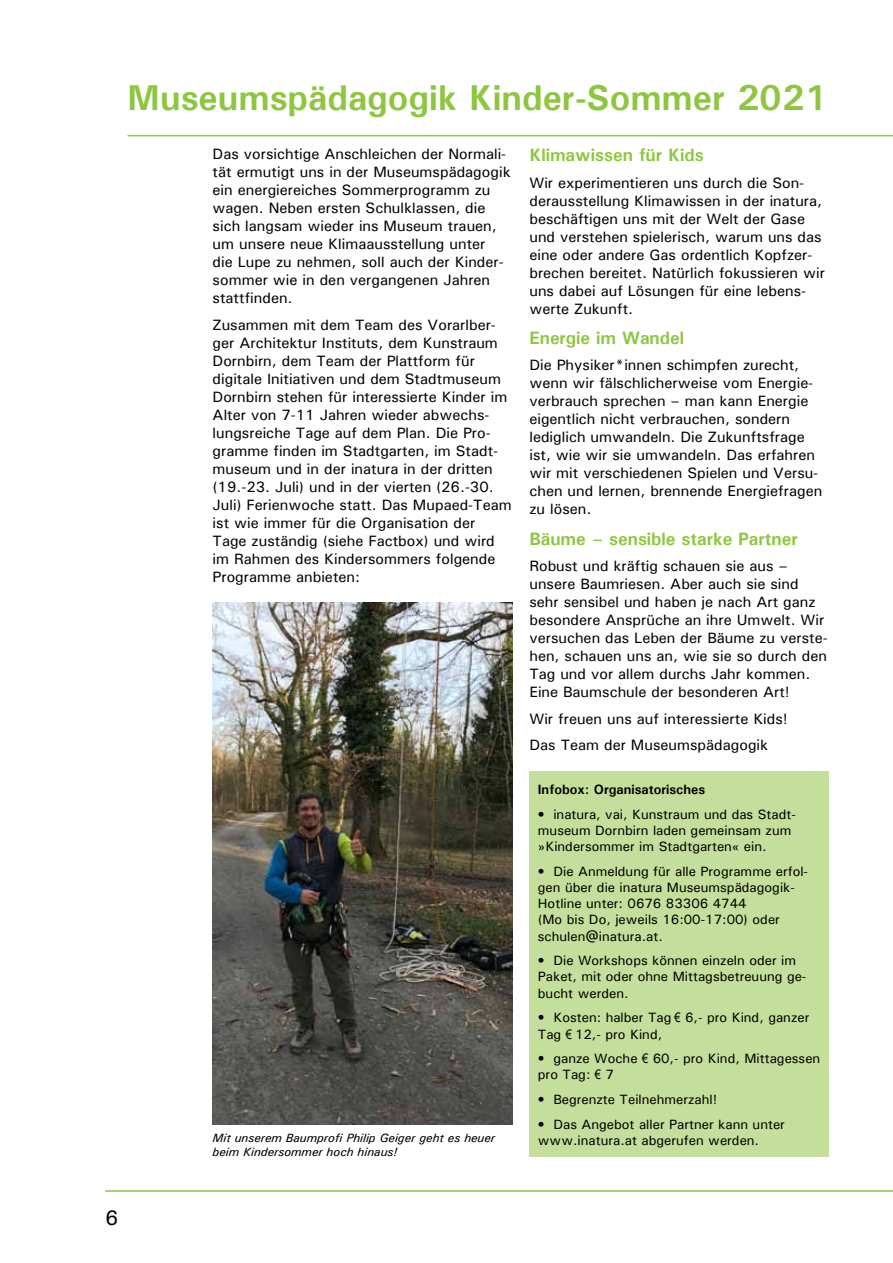
<style>
.page{position:relative;width:893px;height:1263px;background:#fff}
.page>*{position:absolute;margin:0;border:0;box-sizing:border-box;transform-origin:0 0}
.t1{font:700 36px "Univers";color:#8dc63f}
.t2{font:500 21px "Univers";color:#000}
.t3{font:700 18px "Univers";color:#8dc63f}
.t4{font:500 15px/18px "Univers";color:#000}
.t5{font:500 13.5px/16.2px "Univers";color:#000}
.t6{font:700 13.5px "Univers";color:#000}
.t7{font:italic 500 12px "Univers";color:#000}
.s1{font-family:"Arial Narrow";font-weight:400}
</style>
<div class="page">
<hr style="left:128px;top:135px;width:765px;height:1px;background:#8dc63f">
<hr style="left:105px;top:1190px;width:788px;height:2px;background:#8dc63f">
<div style="left:529px;top:771px;width:300px;height:386px;background:#c4df9b"></div>
<img style="left:213px;top:603px;width:299px;height:522px">
<h1 class="t1" style="left:128px;top:75px;width:701px">Museumspädagogik Kinder-Sommer 2021</h1>
<p class="t4" style="left:213px;top:145px;width:300px">Das vorsichtige Anschleichen der Normali&shy;tät ermutigt uns in der Museumspädagogik ein energiereiches Sommerprogramm zu wagen. Neben ersten Schulklassen, die sich langsam wieder ins Museum trauen, um unsere neue Klimaausstellung unter<br>die Lupe zu nehmen, soll auch der Kinder&shy;sommer wie in den vergangenen Jahren stattfinden.</p>
<p class="t4" style="left:213px;top:315px;width:301px">Zusammen mit dem Team des Vorarlber&shy;ger Architektur Instituts, dem Kunstraum Dornbirn, dem Team der Plattform für digitale Initiativen und dem Stadtmuseum Dornbirn stehen für interessierte Kinder im Alter von 7-11 Jahren wieder abwechs&shy;lungsreiche Tage auf dem Plan. Die Pro&shy;gramme finden im Stadtgarten, im Stadt&shy;museum und in der inatura in der dritten (19.-23. Juli) und in der vierten (26.-30.<br>Juli) Ferienwoche statt. Das Mupaed-Team ist wie immer für die Organisation der Tage zuständig (siehe Factbox) und wird im Rahmen des Kindersommers folgende Programme anbieten:</p>
<p class="t3" style="left:529px;top:144px;width:176px">Klimawissen für Kids</p>
<p class="t4" style="left:529px;top:173px;width:297px">Wir experimentieren uns durch die Son&shy;derausstellung Klimawissen in der inatura, beschäftigen uns mit der Welt der Gase und verstehen spielerisch, warum uns das eine oder andere Gas ordentlich Kopfzer&shy;brechen bereitet. Natürlich fokussieren wir uns dabei auf Lösungen für eine lebens&shy;werte Zukunft.</p>
<p class="t3" style="left:529px;top:326px;width:156px">Energie im Wandel</p>
<p class="t4" style="left:529px;top:356px;width:294px">Die Physiker*innen schimpfen zurecht, wenn wir fälschlicherweise vom Energie&shy;verbrauch sprechen – man kann Energie eigentlich nicht verbrauchen, sondern lediglich umwandeln. Die Zukunftsfrage ist, wie wir sie umwandeln. Das erfahren wir mit verschiedenen Spielen und Versu&shy;chen und lernen, brennende Energiefragen zu lösen.</p>
<p class="t3" style="left:529px;top:527px;width:270px">Bäume – sensible starke Partner</p>
<p class="t4" style="left:529px;top:556px;width:300px">Robust und kräftig schauen sie aus – unsere Baumriesen. Aber auch sie sind sehr sensibel und haben je nach Art ganz besondere Ansprüche an ihre Umwelt. Wir versuchen das Leben der Bäume zu verste&shy;hen, schauen uns an, wie sie so durch den Tag und vor allem durchs Jahr kommen.<br>Eine Baumschule der besonderen Art!</p>
<p class="t4" style="left:529px;top:705px;width:260px;line-height:26.5px">Wir freuen uns auf interessierte Kids!<br>Das Team der Museumspädagogik</p>
<p class="t6" style="left:538px;top:781px;width:169px">Infobox: Organisatorisches</p>
<p class="t5" style="left:538px;top:805px;width:259px">• inatura, vai, Kunstraum und das Stadt&shy;museum Dornbirn laden gemeinsam zum »Kindersommer im Stadtgarten« ein.</p>
<p class="t5" style="left:538px;top:863px;width:272px">• Die Anmeldung für alle Programme erfol&shy;gen über die inatura Museumspädagogik-Hotline unter: 0676 83306 4744<br>(Mo bis Do, jeweils 16:00-17:00) oder schulen@inatura.at.</p>
<p class="t5" style="left:538px;top:952px;width:270px">• Die Workshops können einzeln oder im<br>Paket, mit oder ohne Mittagsbetreuung ge&shy;bucht werden.</p>
<p class="t5" style="left:538px;top:1009px;width:273px">• Kosten: halber Tag <span class="s1">€</span> 6,- pro Kind, ganzer<br>Tag <span class="s1">€</span> 12,- pro Kind,</p>
<p class="t5" style="left:538px;top:1050px;width:284px">• ganze Woche <span class="s1">€</span> 60,- pro Kind, Mittagessen pro Tag: <span class="s1">€</span> 7</p>
<p class="t5" style="left:538px;top:1091px;width:181px">• Begrenzte Teilnehmerzahl!</p>
<p class="t5" style="left:538px;top:1116px;width:249px">• Das Angebot aller Partner kann unter</p>
<p class="t7" style="left:213px;top:1129px;width:284px">Mit unserem Baumprofi Philip Geiger geht es heuer</p>
<p class="t5" style="left:538px;top:1132px;width:223px">www.inatura.at abgerufen werden.</p>
<p class="t7" style="left:213px;top:1144px;width:186px">beim Kindersommer hoch hinaus!</p>
<h2 class="t2" style="left:105px;top:1204px;width:15px">6</h2>
</div>
